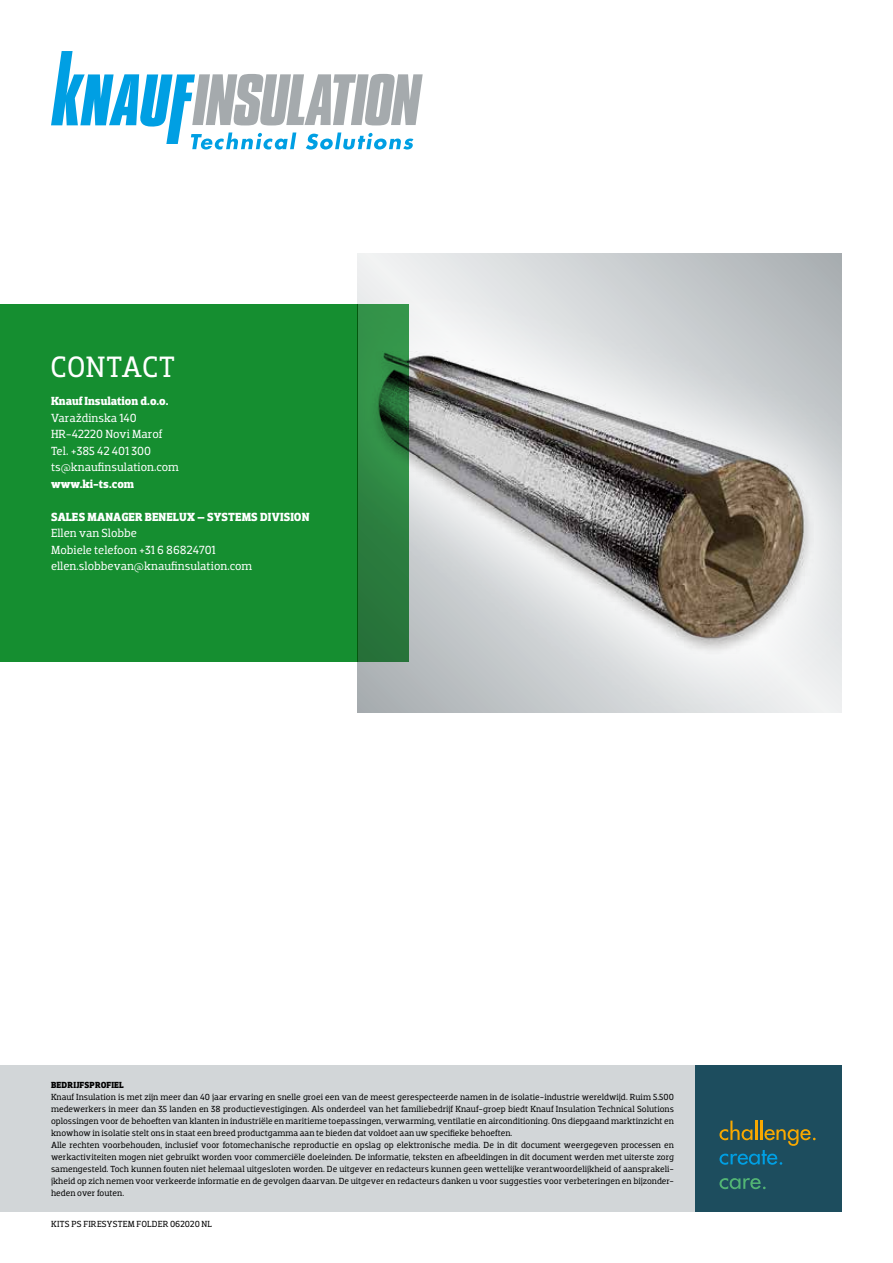
<style>
.page{position:relative;width:893px;height:1263px;background:#fff}
.page>*{position:absolute;margin:0;border:0;box-sizing:border-box;transform-origin:0 0}
.t1{font:30px "Dobra Slab";color:#fff}
.t2{font:12px/16.5px "Dobra Slab";color:#fff}
.t3{font:700 12px "Dobra Slab";color:#fff}
.t4{font:9px/12px "Dobra Slab";color:#000}
.t5{font:700 9px "Dobra Slab";letter-spacing:.01em;color:#000}
</style>
<div class="page">
<svg style="left:51px;top:51px;width:372px;height:99px"></svg>
<div style="left:357px;top:253px;width:485px;height:459px;background:linear-gradient(to right,#f4f6f6,#a8adb1)"></div>
<img style="left:357px;top:273px;width:485px;height:439px">
<div style="left:0;top:304px;width:357px;height:357px;background:#158e30"></div>
<svg style="left:358px;top:304px;width:51px;height:357px"></svg>
<div style="left:0;top:1066px;width:842px;height:146px;background:#d2d6d8"></div>
<div style="left:696px;top:1066px;width:146px;height:146px;background:#1d4d5e"></div>
<svg style="left:719px;top:1120px;width:97px;height:45px"></svg>
<svg style="left:719px;top:1178px;width:47px;height:11px"></svg>
<h1 class="t1" style="left:50px;top:350px;width:126px">CONTACT</h1>
<h2 class="t3" style="left:51px;top:394px;width:119px">Knauf Insulation d.o.o.</h2>
<h2 class="t2" style="left:51px;top:410px;width:129px">Varaždinska 140<br>HR-42220 Novi Marof<br>Tel. +385 42 401 300 ts@knaufinsulation.com</h2>
<h2 class="t3" style="left:51px;top:477px;width:85px">www.ki-ts.com</h2>
<h2 class="t3" style="left:51px;top:510px;width:260px">SALES MANAGER BENELUX – SYSTEMS DIVISION</h2>
<h2 class="t2" style="left:51px;top:525px;width:203px">Ellen van Slobbe<br>Mobiele telefoon +31 6 86824701 ellen.slobbevan@knaufinsulation.com</h2>
<p class="t5" style="left:51px;top:1080px;width:74px">BEDRIJFSPROFIEL</p>
<p class="t4" style="left:51px;top:1091px;width:624px">Knauf Insulation is met zijn meer dan 40 jaar ervaring en snelle groei een van de meest gerespecteerde namen in de isolatie-industrie wereldwijd. Ruim 5.500 medewerkers in meer dan 35 landen en 38 productievestigingen. Als onderdeel van het familiebedrijf Knauf-groep biedt Knauf Insulation Technical Solutions oplossingen voor de behoeften van klanten in industriële en maritieme toepassingen, verwarming, ventilatie en airconditioning. Ons diepgaand marktinzicht en knowhow in isolatie stelt ons in staat een breed productgamma aan te bieden dat voldoet aan uw specifieke behoeften.<br>Alle rechten voorbehouden, inclusief voor fotomechanische reproductie en opslag op elektronische media. De in dit document weergegeven processen en werkactiviteiten mogen niet gebruikt worden voor commerciële doeleinden. De informatie, teksten en afbeeldingen in dit document werden met uiterste zorg samengesteld. Toch kunnen fouten niet helemaal uitgesloten worden. De uitgever en redacteurs kunnen geen wettelijke verantwoordelijkheid of aansprakeli&shy;jkheid op zich nemen voor verkeerde informatie en de gevolgen daarvan. De uitgever en redacteurs danken u voor suggesties voor verbeteringen en bijzonder&shy;heden over fouten.</p>
<p class="t4" style="left:51px;top:1218px;width:162px">KITS PS FIRESYSTEM FOLDER 062020 NL</p>
</div>
